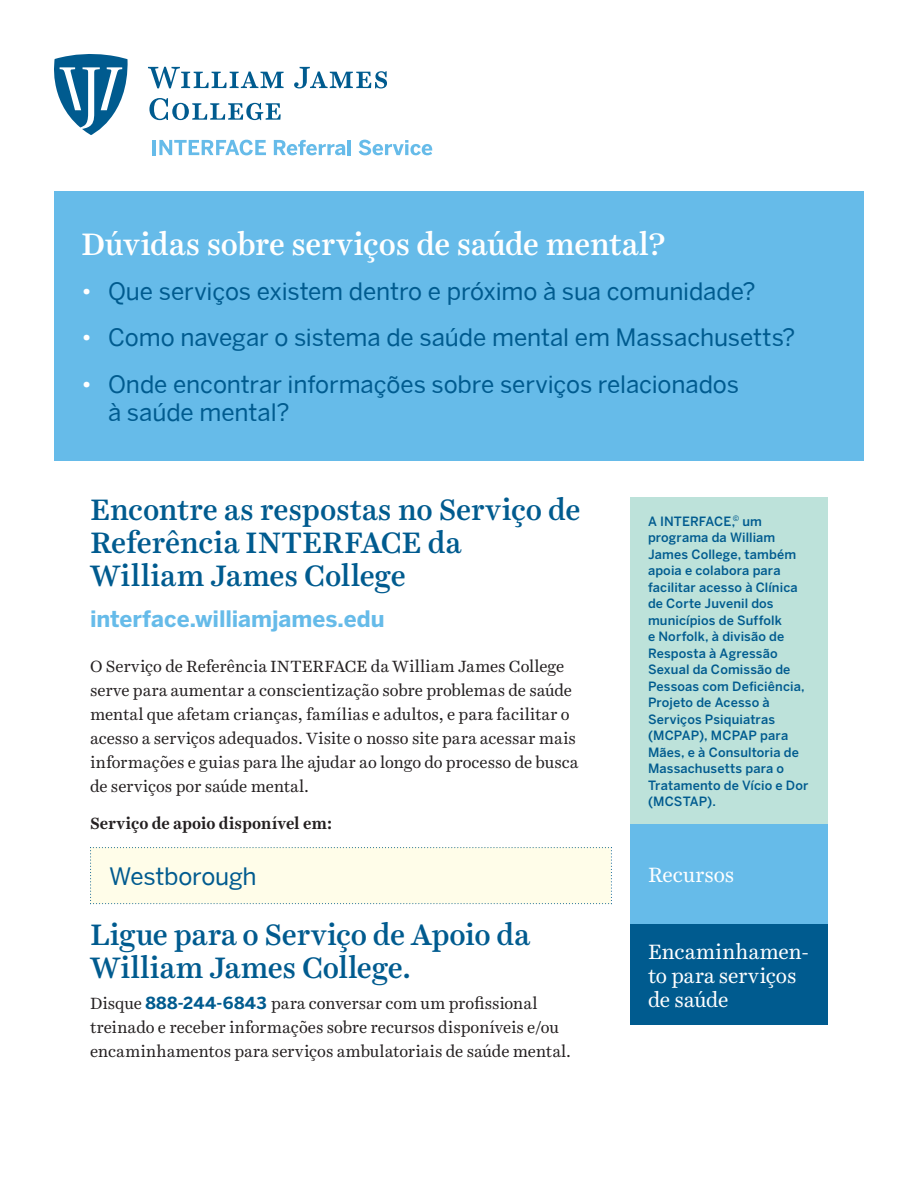
<style>
.page{position:relative;width:918px;height:1188px;background:#fff}
.page>*{position:absolute;margin:0;border:0;box-sizing:border-box;transform-origin:0 0}
.Big_Question{font:500 31.5px "Harriet Text";letter-spacing:-.01em;color:#fff}
.Body_heads{font:500 30px/33px "Harriet Text";letter-spacing:-.01em;color:#005b8f}
.Town{font:24px/28.5px "Benton Sans";letter-spacing:-.005em;color:#005b8f}
.URL{font:700 22.5px "Benton Sans";letter-spacing:-.005em;color:#66bbe9}
.Sidebar_button_head{font:21px/24px "Harriet Text";letter-spacing:-.005em;color:#fff}
.body_text__space_aft{font:16.5px/24px "Harriet Text";letter-spacing:-.005em;color:#231f20}
.body_text__space_aft-2{font:700 16.5px "Harriet Text";letter-spacing:-.005em;color:#231f20}
.sidebar_text{font:500 12.75px/16.5px "Benton Sans";letter-spacing:.01em;color:#005b8f}
.s1{color:#fff}
.s2{font-family:"Benton Sans";font-weight:700;color:#005b8f}
</style>
<div class="page">
<div style="left:54px;top:191px;width:810px;height:270px;background:#66bbe9"></div>
<div style="left:630px;top:497px;width:198px;height:327px;background:#bde2da"></div>
<div style="left:630px;top:824px;width:198px;height:101px;background:#66bbe9"></div>
<div style="left:630px;top:925px;width:198px;height:100px;background:#005b8f"></div>
<svg style="left:54px;top:54px;width:74px;height:81px"></svg>
<svg style="left:148px;top:67px;width:136px;height:21px"></svg>
<svg style="left:294px;top:67px;width:93px;height:22px"></svg>
<svg style="left:149px;top:98px;width:132px;height:22px"></svg>
<hr style="left:153px;top:140px;width:3px;height:15px;background:#66bbe9">
<svg style="left:159px;top:140px;width:107px;height:15px"></svg>
<svg style="left:274px;top:140px;width:71px;height:15px"></svg>
<hr style="left:348px;top:140px;width:3px;height:15px;background:#66bbe9">
<svg style="left:359px;top:140px;width:73px;height:15px"></svg>
<div style="left:90px;top:847px;width:522px;height:58px;background:#fffde9"></div>
<p class="Big_Question" style="left:81px;top:222px;width:586px">Dúvidas sobre serviços de saúde mental?</p>
<p class="Town" style="left:81px;top:277px;width:676px"><span class="s1">•</span> Que serviços existem dentro e próximo à sua comunidade?</p>
<p class="Town" style="left:81px;top:323px;width:716px"><span class="s1">•</span> Como navegar o sistema de saúde mental em Massachusetts?</p>
<p class="Town" style="left:108px;top:370px;width:632px;text-indent:-27px"><span class="s1">•</span> Onde encontrar informações sobre serviços relacionados à saúde mental?</p>
<p class="Body_heads" style="left:90px;top:493px;width:492px">Encontre as respostas no Serviço de<br>Referência INTERFACE da<br>William James College</p>
<p class="URL" style="left:90px;top:606px;width:296px">interface.williamjames.edu</p>
<p class="body_text__space_aft" style="left:90px;top:654px;width:490px">O Serviço de Referência INTERFACE da William James College serve para aumentar a conscientização sobre problemas de saúde mental que afetam crianças, famílias e adultos, e para facilitar o acesso a serviços adequados. Visite o nosso site para acessar mais informações e guias para lhe ajudar ao longo do processo de busca de serviços por saúde mental.</p>
<p class="body_text__space_aft-2" style="left:90px;top:812px;width:244px">Serviço de apoio disponível em:</p>
<p class="Town" style="left:109px;top:862px;width:149px">Westborough</p>
<p class="Body_heads" style="left:90px;top:918px;width:441px">Ligue para o Serviço de Apoio da<br>William James College.</p>
<p class="body_text__space_aft" style="left:90px;top:991px;width:483px">Disque <span class="s2">888-244-6843</span> para conversar com um profissional treinado e receber informações sobre recursos disponíveis e/ou encaminhamentos para serviços ambulatoriais de saúde mental.</p>
<p class="sidebar_text" style="left:648px;top:512px;width:162px">A INTERFACE,<sup>©</sup> um programa da William<br>James College, também apoia e colabora para facilitar acesso à Clínica de Corte Juvenil dos municípios de Suffolk<br>e Norfolk, à divisão de<br>Resposta à Agressão<br>Sexual da Comissão de<br>Pessoas com Deficiência,<br>Projeto de Acesso à<br>Serviços Psiquiatras (MCPAP), MCPAP para<br>Mães, e à Consultoria de<br>Massachusetts para o<br>Tratamento de Vício e Dor (MCSTAP).</p>
<p class="Sidebar_button_head" style="left:648px;top:863px;width:88px">Recursos</p>
<p class="Sidebar_button_head" style="left:648px;top:939px;width:162px">Encaminhamen&shy;to para serviços de saúde</p>
</div>
